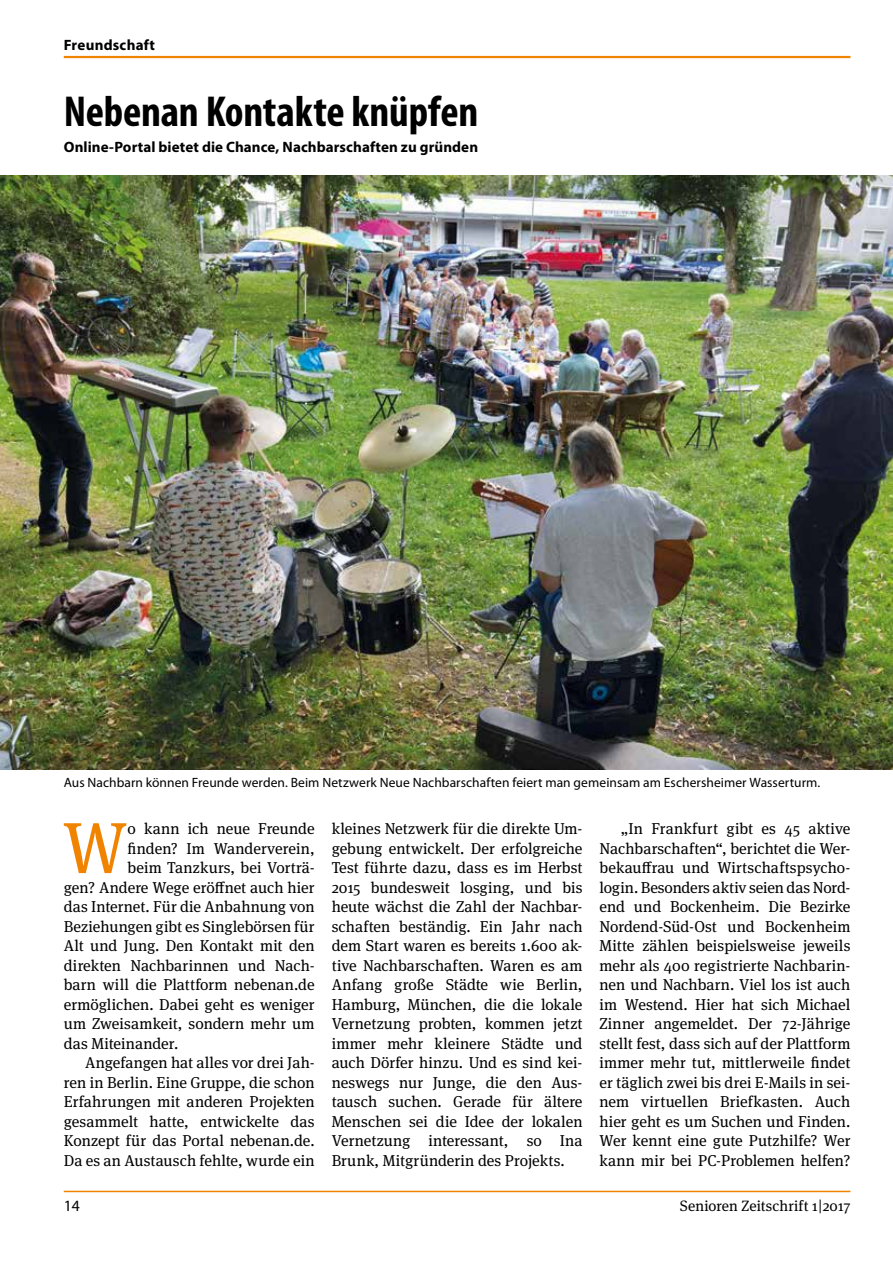
<style>
.page{position:relative;width:893px;height:1263px;background:#fff}
.page>*{position:absolute;margin:0;border:0;box-sizing:border-box;transform-origin:0 0}
.t1{font:72.3px "Meta Serif OT";color:#f08300}
.t2{font:700 condensed 43.5px "Myriad Pro";letter-spacing:-.005em;color:#000}
.t3{font:15.75px/19.5px "Meta Serif OT";letter-spacing:.005em;color:#000;text-align:justify}
.t4{font:15.75px "Myriad Pro";color:#000}
.t5{font:700 15px "Myriad Pro";letter-spacing:.005em;color:#000}
.t6{font:15px "Meta Serif OT";letter-spacing:.005em;color:#000}
.t7{font:13.5px "Myriad Pro";letter-spacing:.005em;color:#000}
</style>
<div class="page">
<hr style="left:64px;top:1191px;width:786px;height:1px;background:#f08300">
<hr style="left:64px;top:56px;width:786px;height:2px;background:#f08300">
<img style="left:0;top:175px;width:893px;height:595px">
<p class="t5" style="left:64px;top:35px;width:93px">Freundschaft</p>
<h2 class="t2" style="left:64px;top:84px;width:416px">Nebenan Kontakte knüpfen</h2>
<p class="t5" style="left:64px;top:137px;width:416px">Online-Portal bietet die Chance, Nachbarschaften zu gründen</p>
<p class="t7" style="left:64px;top:775px;width:758px">Aus Nachbarn können Freunde werden. Beim Netzwerk Neue Nachbarschaften feiert man gemeinsam am Eschersheimer Wasserturm.</p>
<h1 class="t1" style="left:63px;top:806px;width:66px">W</h1>
<p class="t3" style="left:128px;top:819px;width:189px">o kann ich neue Freunde</p>
<p class="t3" style="left:128px;top:839px;width:189px">finden? Im Wanderverein,</p>
<p class="t3" style="left:128px;top:858px;width:189px">beim Tanzkurs, bei Vorträ-</p>
<p class="t3" style="left:64px;top:878px;width:252px">gen? Andere Wege eröffnet auch hier</p>
<p class="t3" style="left:64px;top:897px;width:252px">das Internet. Für die Anbahnung von</p>
<p class="t3" style="left:64px;top:917px;width:252px">Beziehungen gibt es Singlebörsen für</p>
<p class="t3" style="left:64px;top:936px;width:252px">Alt und Jung. Den Kontakt mit den</p>
<p class="t3" style="left:64px;top:956px;width:252px">direkten Nachbarinnen und Nach-</p>
<p class="t3" style="left:64px;top:975px;width:252px">barn will die Plattform nebenan.de</p>
<p class="t3" style="left:64px;top:995px;width:252px">ermöglichen. Dabei geht es weniger</p>
<p class="t3" style="left:64px;top:1014px;width:252px">um Zweisamkeit, sondern mehr um</p>
<p class="t3" style="left:64px;top:1034px;width:116px">das Miteinander.</p>
<p class="t3" style="left:85px;top:1053px;width:231px">Angefangen hat alles vor drei Jah-</p>
<p class="t3" style="left:64px;top:1073px;width:252px">ren in Berlin. Eine Gruppe, die schon</p>
<p class="t3" style="left:64px;top:1092px;width:252px">Erfahrungen mit anderen Projekten</p>
<p class="t3" style="left:64px;top:1112px;width:252px">gesammelt hatte, entwickelte das</p>
<p class="t3" style="left:64px;top:1131px;width:252px">Konzept für das Portal nebenan.de.</p>
<p class="t3" style="left:64px;top:1151px;width:252px">Da es an Austausch fehlte, wurde ein</p>
<p class="t3" style="left:332px;top:819px;width:252px">kleines Netzwerk für die direkte Um&shy;gebung entwickelt. Der erfolgreiche Test führte dazu, dass es im Herbst 2015 bundesweit losging, und bis heute wächst die Zahl der Nachbar&shy;schaften beständig. Ein Jahr nach dem Start waren es bereits 1.600 ak&shy;tive Nachbarschaften. Waren es am Anfang große Städte wie Berlin, Hamburg, München, die die lokale Vernetzung probten, kommen jetzt immer mehr kleinere Städte und auch Dörfer hinzu. Und es sind kei&shy;neswegs nur Junge, die den Aus&shy;tausch suchen. Gerade für ältere Menschen sei die Idee der lokalen Vernetzung interessant, so Ina Brunk, Mitgründerin des Projekts.</p>
<p class="t3" style="left:600px;top:819px;width:252px;text-indent:21px">„In Frankfurt gibt es 45 aktive Nachbarschaften“, berichtet die Wer&shy;bekauffrau und Wirtschaftspsycho&shy;login. Besonders aktiv seien das Nord&shy;end und Bockenheim. Die Bezirke Nordend-Süd-Ost und Bockenheim Mitte zählen beispielsweise jeweils mehr als 400 registrierte Nachbarin&shy;nen und Nachbarn. Viel los ist auch im Westend. Hier hat sich Michael Zinner angemeldet. Der 72-Jährige stellt fest, dass sich auf der Plattform immer mehr tut, mittlerweile findet er täglich zwei bis drei E-Mails in sei&shy;nem virtuellen Briefkasten. Auch hier geht es um Suchen und Finden.<br>Wer kennt eine gute Putzhilfe? Wer kann mir bei PC-Problemen helfen?</p>
<p class="t4" style="left:64px;top:1197px;width:18px">14</p>
<p class="t6" style="left:680px;top:1197px;width:172px">Senioren Zeitschrift 1|2017</p>
</div>
